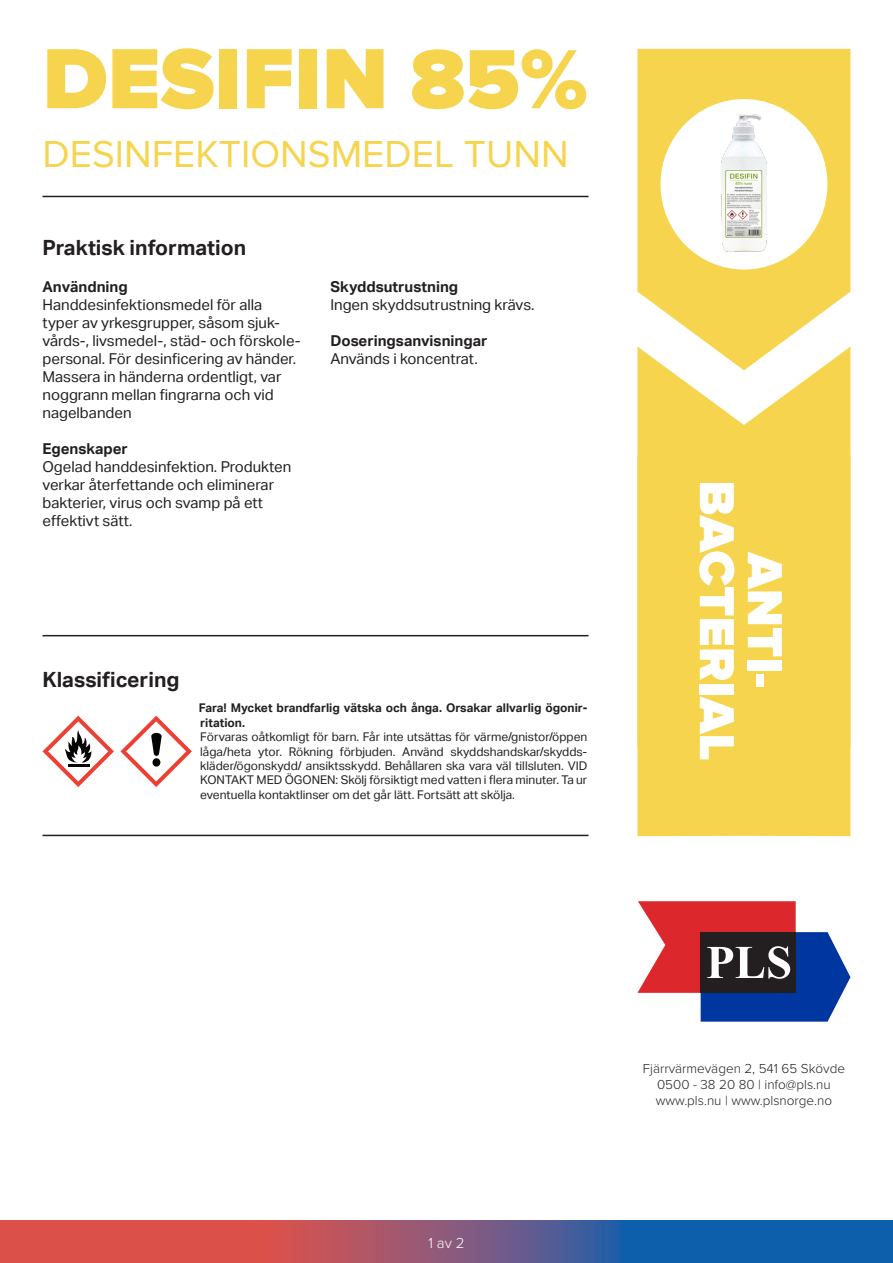
<style>
.page{position:relative;width:893px;height:1263px;background:#fff}
.page>*{position:absolute;margin:0;border:0;box-sizing:border-box;transform-origin:0 0}
.t1{font:900 88.5px "Proxima Nova";color:#f7d44e}
.t2{font:900 51px "Proxima Nova";color:#fff}
.t3{font:39px "Proxima Nova";color:#f7d44e}
.t4{font:700 21px "Aktiv Grotesk";color:#231f20}
.t5{font:15px/18px "Aktiv Grotesk";color:#231f20}
.t6{font:700 15px "Aktiv Grotesk";color:#231f20}
.t7{font:300 15px "Proxima Nova";color:#fff}
.t8{font:300 13.5px "Proxima Nova";color:#231f20}
.t9{font:12px/14.4px "Aktiv Grotesk";color:#231f20;text-align:justify}
.t10{font:700 12px/14.4px "Aktiv Grotesk";color:#231f20}
.s1{font-size:87px}
</style>
<div class="page">
<svg style="left:637px;top:901px;width:213px;height:121px"></svg>
<hr style="left:43px;top:196px;width:545px;height:1px;background:#231f20">
<svg style="left:637px;top:49px;width:213px;height:298px;background:#f7d860"></svg>
<svg style="left:637px;top:347px;width:213px;height:108px;fill:#f7d44e"></svg>
<div style="left:637px;top:455px;width:213px;height:381px;background:#f7d44e"></div>
<div style="left:660px;top:99px;width:167px;height:171px;background:#fff;border-radius:50%"></div>
<svg style="left:0;top:1220px;width:893px;height:43px;background:#7b577a"></svg>
<hr style="left:43px;top:835px;width:545px;height:1px;background:#231f20">
<hr style="left:43px;top:635px;width:545px;height:1px;background:#231f20">
<img style="left:721px;top:114px;width:46px;height:138px">
<svg style="left:120px;top:716px;width:72px;height:71px"></svg>
<svg style="left:43px;top:716px;width:71px;height:71px"></svg>
<p class="t1" style="left:43px;top:28px;width:547px">DESIFIN <span class="s1">85%</span></p>
<p class="t3" style="left:43px;top:132px;width:528px">DESINFEKTIONSMEDEL TUNN</p>
<p class="t4" style="left:43px;top:235px;width:205px">Praktisk information</p>
<p class="t6" style="left:43px;top:278px;width:87px">Användning</p>
<p class="t5" style="left:43px;top:296px;width:260px">Handdesinfektionsmedel för alla typer av yrkesgrupper, såsom sjuk&shy;vårds-, livsmedel-, städ- och förskole&shy;personal. För desinficering av händer.<br>Massera in händerna ordentligt, var noggrann mellan fingrarna och vid nagelbanden</p>
<p class="t6" style="left:43px;top:440px;width:87px">Egenskaper</p>
<p class="t5" style="left:43px;top:458px;width:250px">Ogelad handdesinfektion. Produkten verkar återfettande och eliminerar bakterier, virus och svamp på ett effektivt sätt.</p>
<p class="t6" style="left:330px;top:278px;width:129px">Skyddsutrustning</p>
<p class="t5" style="left:330px;top:296px;width:206px">Ingen skyddsutrustning krävs.</p>
<p class="t6" style="left:330px;top:332px;width:159px">Doseringsanvisningar</p>
<p class="t5" style="left:330px;top:350px;width:149px">Används i koncentrat.</p>
<p class="t4" style="left:43px;top:668px;width:139px">Klassificering</p>
<p class="t10" style="left:199px;top:701px;width:390px">Fara! Mycket brandfarlig vätska och ånga. Orsakar allvarlig ögonir&shy;ritation.</p>
<p class="t9" style="left:200px;top:730px;width:389px">Förvaras oåtkomligt för barn. Får inte utsättas för värme/gnistor/öppen låga/heta ytor. Rökning förbjuden. Använd skyddshandskar/skydds&shy;kläder/ögonskydd/ ansiktsskydd. Behållaren ska vara väl tillsluten. VID KONTAKT MED ÖGONEN: Skölj försiktigt med vatten i flera minuter. Ta ur eventuella kontaktlinser om det går lätt. Fortsätt att skölja.</p>
<p class="t2" style="left:746px;top:480px;width:282px;rotate:90deg">BACTERIAL</p>
<p class="t2" style="left:794px;top:552px;width:137px;rotate:90deg">ANTI-</p>
<p class="t7" style="left:428px;top:1231px;width:38px">1 av 2</p>
<p class="t8" style="left:643px;top:1058px;width:204px">Fjärrvärmevägen 2, 541 65 Skövde</p>
<p class="t8" style="left:657px;top:1074px;width:175px">0500 - 38 20 80 | info@pls.nu</p>
<p class="t8" style="left:656px;top:1090px;width:178px">www.pls.nu | www.plsnorge.no</p>
</div>
